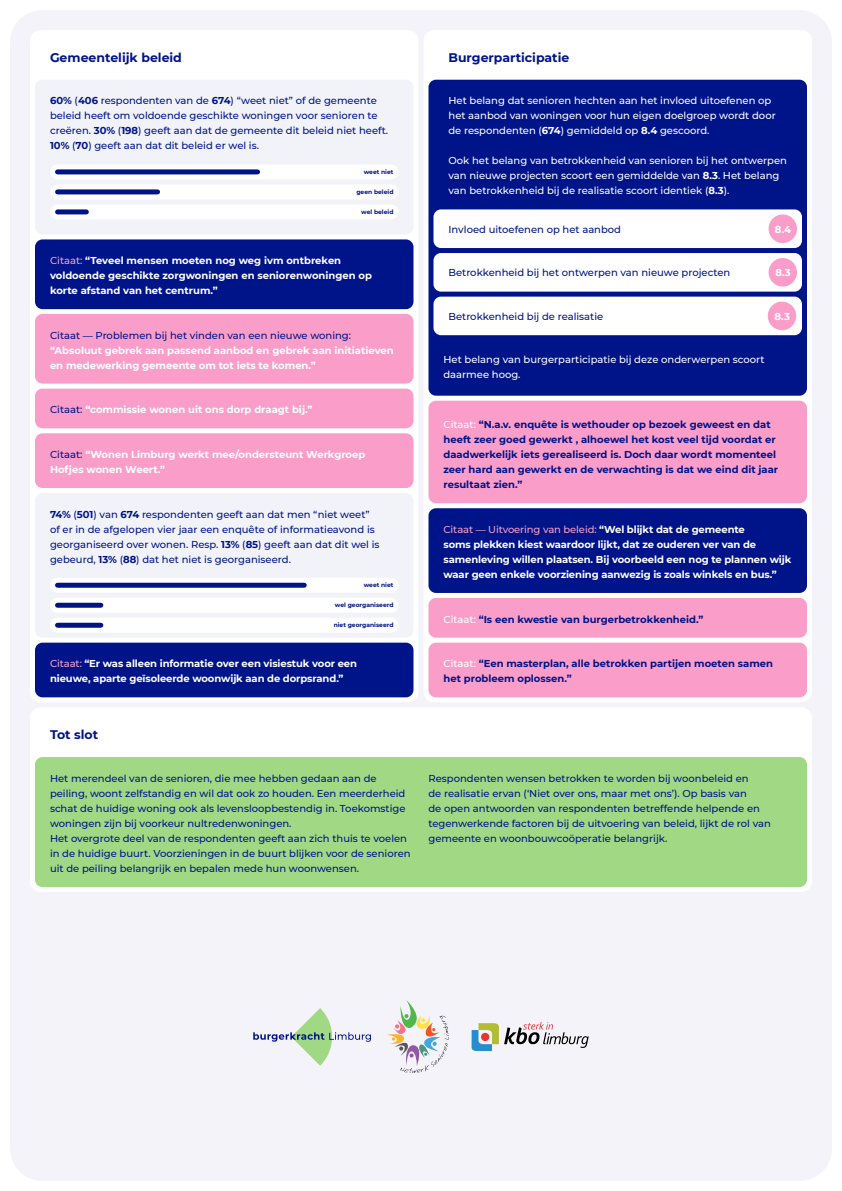
<style>
.page{position:relative;width:842px;height:1191px;background:#fff}
.page>*{position:absolute;margin:0;border:0;box-sizing:border-box;transform-origin:0 0}
.t1{font:700 12.5px "Montserrat";color:#001489}
.t2{font:500 10px/15px "Montserrat";color:#001489}
.t3{font:700 10px/15px "Montserrat";letter-spacing:-.01em;color:#fff}
.t4{font:500 10px/15px "Montserrat";color:#fff}
.t5{font:700 10px/15px "Montserrat";color:#001489}
.t6{font:700 6px "Montserrat";color:#001489}
.s1{font-weight:700}
.s2{font-weight:500;color:#fa9ec9}
.s3{font-weight:500;color:#001489}
.s4{font-weight:500;color:#fff}
</style>
<div class="page">
<div style="left:10px;top:10px;width:822px;height:1170px;background:#f3f3f9;border-radius:32px"></div>
<div style="left:30px;top:30px;width:388px;height:672px;background:#fff;border-radius:11px"></div>
<div style="left:35px;top:642px;width:378px;height:55px;background:#001489;border-radius:8px"></div>
<div style="left:423px;top:30px;width:389px;height:672px;background:#fff;border-radius:11px"></div>
<div style="left:428px;top:80px;width:379px;height:316px;background:#001489;border-radius:8px"></div>
<div style="left:35px;top:80px;width:378px;height:154px;background:#f2f3f9;border-radius:8px"></div>
<div style="left:35px;top:239px;width:378px;height:70px;background:#001489;border-radius:8px"></div>
<div style="left:35px;top:314px;width:378px;height:69px;background:#fa9ec9;border-radius:8px"></div>
<div style="left:35px;top:388px;width:378px;height:40px;background:#fa9ec9;border-radius:8px"></div>
<div style="left:35px;top:433px;width:378px;height:55px;background:#fa9ec9;border-radius:8px"></div>
<div style="left:57px;top:164px;width:334px;height:15px;background:#fff"></div>
<div style="left:57px;top:169px;width:201px;height:5px;background:#001489"></div>
<div style="left:57px;top:184px;width:334px;height:15px;background:#fff"></div>
<div style="left:58px;top:189px;width:100px;height:5px;background:#001489"></div>
<div style="left:57px;top:204px;width:334px;height:15px;background:#fff"></div>
<div style="left:58px;top:209px;width:28px;height:5px;background:#001489"></div>
<div style="left:35px;top:493px;width:378px;height:144px;background:#f2f3f9;border-radius:8px"></div>
<div style="left:57px;top:578px;width:334px;height:15px;background:#fff"></div>
<div style="left:57px;top:583px;width:247px;height:5px;background:#001489"></div>
<div style="left:57px;top:598px;width:334px;height:15px;background:#fff"></div>
<div style="left:57px;top:603px;width:44px;height:5px;background:#001489"></div>
<div style="left:57px;top:618px;width:334px;height:15px;background:#fff"></div>
<div style="left:57px;top:623px;width:44px;height:5px;background:#001489"></div>
<div style="left:30px;top:707px;width:782px;height:185px;background:#fff;border-radius:11px"></div>
<div style="left:35px;top:757px;width:772px;height:130px;background:#a1d884;border-radius:8px"></div>
<div style="left:433px;top:209px;width:369px;height:39px;background:#fff;border-radius:8px"></div>
<div style="left:768px;top:214px;width:29px;height:29px;background:#fa9ec9;border-radius:50%"></div>
<div style="left:433px;top:253px;width:369px;height:39px;background:#fff;border-radius:8px"></div>
<div style="left:768px;top:258px;width:29px;height:29px;background:#fa9ec9;border-radius:50%"></div>
<div style="left:433px;top:297px;width:369px;height:38px;background:#fff;border-radius:8px"></div>
<div style="left:768px;top:302px;width:28px;height:28px;background:#fa9ec9;border-radius:50%"></div>
<div style="left:428px;top:401px;width:379px;height:102px;background:#fa9ec9;border-radius:8px"></div>
<div style="left:428px;top:642px;width:379px;height:55px;background:#fa9ec9;border-radius:8px"></div>
<div style="left:428px;top:598px;width:379px;height:39px;background:#fa9ec9;border-radius:8px"></div>
<svg style="left:253px;top:1008px;width:118px;height:57px"></svg>
<svg style="left:387px;top:1000px;width:62px;height:72px"></svg>
<svg style="left:472px;top:1022px;width:117px;height:29px"></svg>
<div style="left:428px;top:508px;width:379px;height:85px;background:#001489;border-radius:8px"></div>
<p class="t1" style="left:50px;top:52px;width:133px">Gemeentelijk beleid</p>
<p class="t2" style="left:50px;top:94px;width:340px"><span class="s1">60%</span> (<span class="s1">406</span> respondenten van de <span class="s1">674</span>) “weet niet” of de gemeente beleid heeft om voldoende geschikte woningen voor senioren te creëren. <span class="s1">30%</span> (<span class="s1">198</span>) geeft aan dat de gemeente dit beleid niet heeft.<br><span class="s1">10%</span> (<span class="s1">70</span>) geeft aan dat dit beleid er wel is.</p>
<p class="t6" style="left:364px;top:169px;width:31px">weet niet</p>
<p class="t6" style="left:356px;top:189px;width:39px">geen beleid</p>
<p class="t6" style="left:361px;top:209px;width:34px">wel beleid</p>
<p class="t3" style="left:50px;top:253px;width:324px"><span class="s2">Citaat:</span> “Teveel mensen moeten nog weg ivm ontbreken voldoende geschikte zorgwoningen en seniorenwoningen op korte afstand van het centrum.”</p>
<p class="t2" style="left:50px;top:328px;width:303px">Citaat — Problemen bij het vinden van een nieuwe woning:</p>
<p class="t3" style="left:50px;top:343px;width:345px">“Absoluut gebrek aan passend aanbod en gebrek aan initiatieven en medewerking gemeente om tot iets te komen.”</p>
<p class="t3" style="left:50px;top:402px;width:264px"><span class="s3">Citaat:</span> “commissie wonen uit ons dorp draagt bij.”</p>
<p class="t3" style="left:50px;top:447px;width:317px"><span class="s3">Citaat:</span> “Wonen Limburg werkt mee/ondersteunt Werkgroep<br>Hofjes wonen Weert.”</p>
<p class="t2" style="left:50px;top:507px;width:331px"><span class="s1">74%</span> (<span class="s1">501</span>) van <span class="s1">674</span> respondenten geeft aan dat men “niet weet” of er in de afgelopen vier jaar een enquête of informatieavond is georganiseerd over wonen. Resp. <span class="s1">13%</span> (<span class="s1">85</span>) geeft aan dat dit wel is gebeurd, <span class="s1">13%</span> (<span class="s1">88</span>) dat het niet is georganiseerd.</p>
<p class="t6" style="left:364px;top:582px;width:31px">weet niet</p>
<p class="t6" style="left:335px;top:602px;width:60px">wel georganiseerd</p>
<p class="t6" style="left:334px;top:622px;width:61px">niet georganiseerd</p>
<p class="t3" style="left:50px;top:656px;width:309px"><span class="s2">Citaat:</span> “Er was alleen informatie over een visiestuk voor een nieuwe, aparte geïsoleerde woonwijk aan de dorpsrand.”</p>
<p class="t1" style="left:448px;top:52px;width:122px">Burgerparticipatie</p>
<p class="t4" style="left:448px;top:94px;width:329px">Het belang dat senioren hechten aan het invloed uitoefenen op het aanbod van woningen voor hun eigen doelgroep wordt door de respondenten (<span class="s1">674</span>) gemiddeld op <span class="s1">8.4</span> gescoord.</p>
<p class="t4" style="left:448px;top:154px;width:340px">Ook het belang van betrokkenheid van senioren bij het ontwerpen van nieuwe projecten scoort een gemiddelde van <span class="s1">8.3</span>. Het belang van betrokkenheid bij de realisatie scoort identiek (<span class="s1">8.3</span>).</p>
<p class="t2" style="left:448px;top:222px;width:174px">Invloed uitoefenen op het aanbod</p>
<p class="t3" style="left:775px;top:222px;width:18px">8.4</p>
<p class="t2" style="left:448px;top:265px;width:283px">Betrokkenheid bij het ontwerpen van nieuwe projecten</p>
<p class="t3" style="left:775px;top:265px;width:17px">8.3</p>
<p class="t2" style="left:448px;top:309px;width:156px">Betrokkenheid bij de realisatie</p>
<p class="t3" style="left:775px;top:309px;width:17px">8.3</p>
<p class="t4" style="left:443px;top:352px;width:323px">Het belang van burgerparticipatie bij deze onderwerpen scoort daarmee hoog.</p>
<p class="t5" style="left:443px;top:417px;width:336px"><span class="s4">Citaat:</span> “N.a.v. enquête is wethouder op bezoek geweest en dat heeft zeer goed gewerkt , alhoewel het kost veel tijd voordat er daadwerkelijk iets gerealiseerd is. Doch daar wordt momenteel zeer hard aan gewerkt en de verwachting is dat we eind dit jaar resultaat zien.”</p>
<p class="t3" style="left:443px;top:522px;width:349px"><span class="s2">Citaat — Uitvoering van beleid:</span> “Wel blijkt dat de gemeente<br>soms plekken kiest waardoor lijkt, dat ze ouderen ver van de samenleving willen plaatsen. Bij voorbeeld een nog te plannen wijk waar geen enkele voorziening aanwezig is zoals winkels en bus.”</p>
<p class="t5" style="left:443px;top:612px;width:262px"><span class="s4">Citaat:</span> “Is een kwestie van burgerbetrokkenheid.”</p>
<p class="t5" style="left:443px;top:656px;width:331px"><span class="s4">Citaat:</span> “Een masterplan, alle betrokken partijen moeten samen het probleem oplossen.”</p>
<p class="t1" style="left:50px;top:729px;width:50px">Tot slot</p>
<p class="t2" style="left:50px;top:771px;width:362px">Het merendeel van de senioren, die mee hebben gedaan aan de peiling, woont zelfstandig en wil dat ook zo houden. Een meerderheid schat de huidige woning ook als levensloopbestendig in. Toekomstige woningen zijn bij voorkeur nultredenwoningen.<br>Het overgrote deel van de respondenten geeft aan zich thuis te voelen in de huidige buurt. Voorzieningen in de buurt blijken voor de senioren uit de peiling belangrijk en bepalen mede hun woonwensen.</p>
<p class="t2" style="left:428px;top:771px;width:344px">Respondenten wensen betrokken te worden bij woonbeleid en<br>de realisatie ervan (‘Niet over ons, maar met ons’). Op basis van<br>de open antwoorden van respondenten betreffende helpende en tegenwerkende factoren bij de uitvoering van beleid, lijkt de rol van gemeente en woonbouwcoöperatie belangrijk.</p>
</div>
